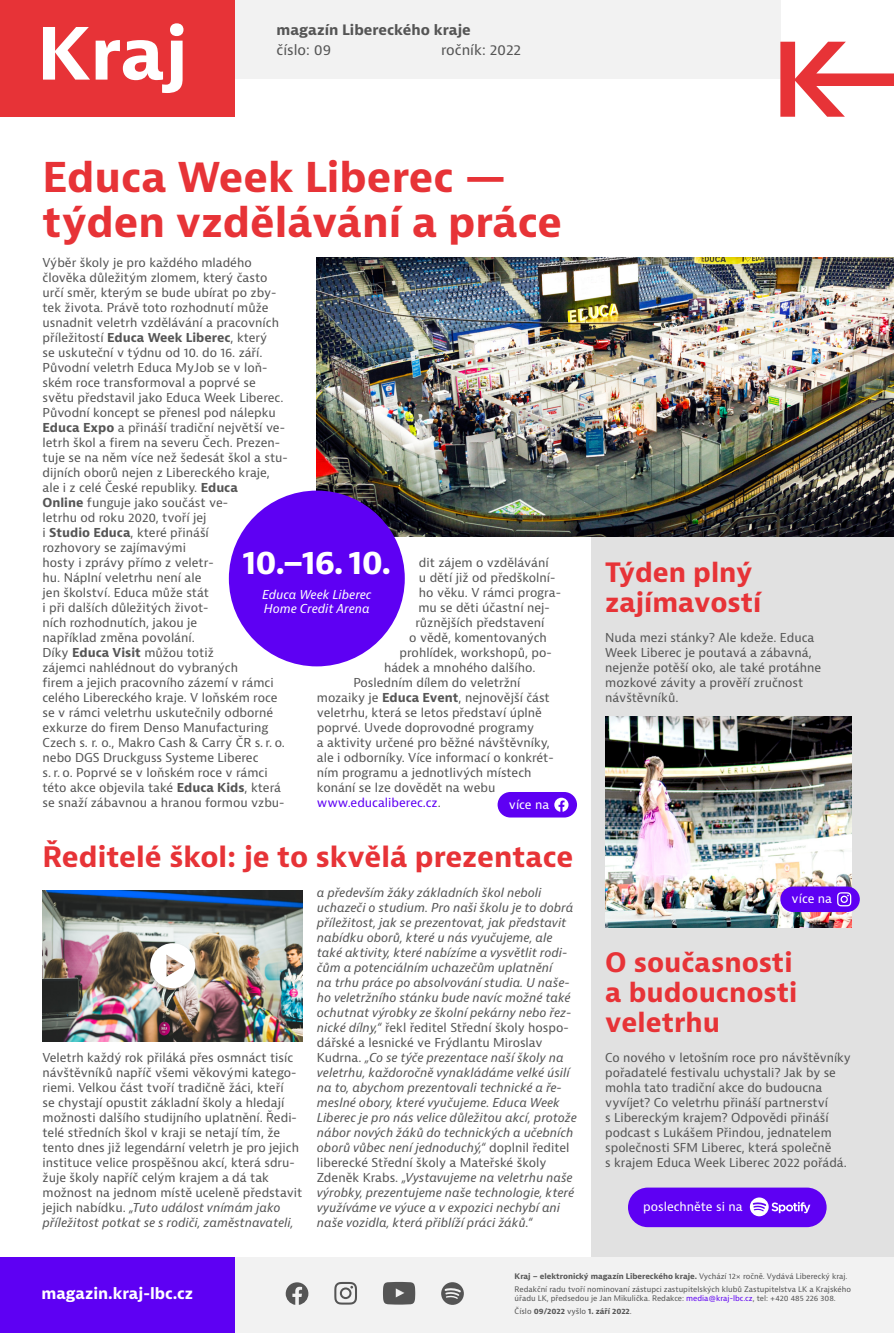
<style>
.page{position:relative;width:894px;height:1333px;background:#fff}
.page>*{position:absolute;margin:0;border:0;box-sizing:border-box;transform-origin:0 0}
.t1{font:700 70px "Bernina Sans";color:#fff}
.t2{font:700 40px/45px "Bernina Sans";color:#e73337}
.t3{font:700 32px "Bernina Sans";color:#fff}
.t4{font:700 27.5px "Bernina Sans";color:#e73337}
.t5{font:700 26px/30px "Bernina Sans";color:#e73337}
.t6{font:700 15.2px "Bernina Sans";color:#fff}
.t7{font:700 14px "Bernina Sans";color:#555}
.t8{font:14px "Bernina Sans";color:#555}
.t9{font:12px/15px "Bernina Sans";color:#555}
.t10{font:italic 12px/15px "Bernina Sans";color:#555}
.t11{font:italic 12px/14.4px "Bernina Sans";color:#fff}
.t12{font:12px "Bernina Sans";color:#fff}
.t13{font:12px "Bernina Sans";color:#5e00f3}
.t14{font:7.5px/13px "Bernina Sans";color:#555}
.s1{font-weight:700}
.s2{color:#555}
.s3{font-style:italic}
.s4{font-style:normal}
.s5{color:#5e00f3}
</style>
<div class="page">
<div style="left:590px;top:447px;width:303px;height:810px;background:#e1e1e1"></div>
<div style="left:224px;top:1257px;width:669px;height:75px;background:#f2f2f2"></div>
<div style="left:0;top:0;width:780px;height:79px;background:#f2f2f2"></div>
<img style="left:316px;top:258px;width:577px;height:279px">
<img style="left:605px;top:717px;width:245px;height:210px">
<div style="left:780px;top:886px;width:79px;height:26px;background:#5e00f3;border-radius:13px"></div>
<svg style="left:837px;top:892px;width:13px;height:14px"></svg>
<svg style="left:780px;top:42px;width:113px;height:75px"></svg>
<div style="left:0;top:1257px;width:235px;height:75px;background:#5e00f3"></div>
<div style="left:229px;top:490px;width:175px;height:176px;background:#5e00f3;border-radius:50%"></div>
<svg style="left:441px;top:1282px;width:22px;height:22px"></svg>
<svg style="left:285px;top:1282px;width:23px;height:22px"></svg>
<svg style="left:334px;top:1281px;width:23px;height:23px"></svg>
<svg style="left:383px;top:1281px;width:32px;height:23px"></svg>
<img style="left:43px;top:890px;width:259px;height:151px">
<img style="left:146px;top:941px;width:53px;height:53px">
<svg style="left:150px;top:943px;width:45px;height:45px"></svg>
<div style="left:0;top:0;width:235px;height:117px;background:#e73337"></div>
<div style="left:497px;top:792px;width:79px;height:25px;background:#5e00f3;border-radius:13px"></div>
<svg style="left:554px;top:797px;width:14px;height:14px"></svg>
<div style="left:627px;top:1187px;width:199px;height:40px;background:#5e00f3;border-radius:20px"></div>
<svg style="left:749px;top:1197px;width:60px;height:19px"></svg>
<h1 class="t1" style="left:37px;top:23px;width:152px">Kraj</h1>
<p class="t7" style="left:276px;top:24px;width:196px">magazín Libereckého kraje</p>
<p class="t8" style="left:276px;top:44px;width:56px">číslo: 09</p>
<p class="t8" style="left:441px;top:44px;width:82px">ročník: 2022</p>
<h2 class="t2" style="left:43px;top:157px;width:521px">Educa Week Liberec — týden vzdělávání a práce</h2>
<p class="t9" style="left:43px;top:256px;width:247px">Výběr školy je pro každého mladého člověka důležitým zlomem, který často určí směr, kterým se bude ubírat po zby&shy;tek života. Právě toto rozhodnutí může usnadnit veletrh vzdělávání a pracovních příležitostí <span class="s1">Educa Week Liberec</span>, který<br>se uskuteční v týdnu od 10. do 16. září.<br>Původní veletrh Educa MyJob se v loň&shy;ském roce transformoval a poprvé se světu představil jako Educa Week Liberec.<br>Původní koncept se přenesl pod nálepku <span class="s1">Educa Expo</span> a přináší tradiční největší ve&shy;letrh škol a firem na severu Čech. Prezen&shy;tuje se na něm více než šedesát škol a stu&shy;dijních oborů nejen z Libereckého kraje, ale i z celé České republiky. <span class="s1">Educa<br>Online</span> funguje jako součást ve-<br>letrhu od roku 2020, tvoří jej<br>i <span class="s1">Studio Educa</span>, které přináší<br>rozhovory se zajímavými<br>hosty i zprávy přímo z veletr-<br>hu. Náplní veletrhu není ale<br>jen školství. Educa může stát<br>i při dalších důležitých život-<br>ních rozhodnutích, jakou je<br>například změna povolání.<br>Díky <span class="s1">Educa Visit</span> můžou totiž<br>zájemci nahlédnout do vybraných<br>firem a jejich pracovního zázemí v rámci celého Libereckého kraje. V loňském roce se v rámci veletrhu uskutečnily odborné exkurze do firem Denso Manufacturing Czech s. r. o., Makro Cash &amp; Carry ČR s. r. o. nebo DGS Druckguss Systeme Liberec<br>s. r. o. Poprvé se v loňském roce v rámci této akce objevila také <span class="s1">Educa Kids</span>, která se snaží zábavnou a hranou formou vzbu-</p>
<h3 class="t3" style="left:242px;top:548px;width:150px">10.–16. 10.</h3>
<p class="t11" style="left:262px;top:588px;width:111px">Educa Week Liberec<br>Home Credit Arena</p>
<p class="t9" style="left:419px;top:556px;width:131px">dit zájem o vzdělávání</p>
<p class="t9" style="left:419px;top:571px;width:138px">u dětí již od předškolní-</p>
<p class="t9" style="left:419px;top:586px;width:143px">ho věku. V rámci progra-</p>
<p class="t9" style="left:418px;top:601px;width:133px">mu se děti účastní nej-</p>
<p class="t9" style="left:415px;top:616px;width:131px">různějších představení</p>
<p class="t9" style="left:409px;top:631px;width:139px">o vědě, komentovaných</p>
<p class="t9" style="left:399px;top:646px;width:153px">prohlídek, workshopů, po-</p>
<p class="t9" style="left:384px;top:661px;width:153px">hádek a mnohého dalšího.</p>
<p class="t9" style="left:353px;top:676px;width:169px">Posledním dílem do veletržní</p>
<p class="t9" style="left:317px;top:691px;width:234px">mozaiky je <span class="s1">Educa Event</span>, nejnovější část</p>
<p class="t9" style="left:317px;top:706px;width:226px">veletrhu, která se letos představí úplně</p>
<p class="t9" style="left:317px;top:721px;width:219px">poprvé. Uvede doprovodné programy</p>
<p class="t9" style="left:317px;top:736px;width:234px">a aktivity určené pro běžné návštěvníky,</p>
<p class="t9" style="left:317px;top:751px;width:238px">ale i odborníky. Více informací o konkrét-</p>
<p class="t9" style="left:317px;top:766px;width:216px">ním programu a jednotlivých místech</p>
<p class="t9" style="left:317px;top:781px;width:180px">konání se lze dovědět na webu</p>
<p class="t13" style="left:317px;top:797px;width:125px">www.educaliberec.cz<span class="s2">.</span></p>
<p class="t12" style="left:508px;top:799px;width:42px">více na</p>
<h3 class="t4" style="left:43px;top:845px;width:532px">Ředitelé škol: je to skvělá prezentace</h3>
<p class="t9" style="left:43px;top:1051px;width:261px">Veletrh každý rok přiláká přes osmnáct tisíc návštěvníků napříč všemi věkovými katego&shy;riemi. Velkou část tvoří tradičně žáci, kteří<br>se chystají opustit základní školy a hledají možnosti dalšího studijního uplatnění. Ředi&shy;telé středních škol v kraji se netají tím, že tento dnes již legendární veletrh je pro jejich instituce velice prospěšnou akcí, která sdru&shy;žuje školy napříč celým krajem a dá tak možnost na jednom místě uceleně představit jejich nabídku. <span class="s3">„Tuto událost vnímám jako příležitost potkat se s rodiči, zaměstnavateli,</span></p>
<p class="t10" style="left:317px;top:886px;width:261px">a především žáky základních škol neboli uchazeči o studium. Pro naši školu je to dobrá příležitost, jak se prezentovat, jak představit nabídku oborů, které u nás vyučujeme, ale také aktivity, které nabízíme a vysvětlit rodi&shy;čům a potenciálním uchazečům uplatnění<br>na trhu práce po absolvování studia. U naše&shy;ho veletržního stánku bude navíc možné také ochutnat výrobky ze školní pekárny nebo řez&shy;nické dílny,“ <span class="s4">řekl ředitel Střední školy hospo&shy;dářské a lesnické ve Frýdlantu Miroslav Kudrna.</span> „Co se týče prezentace naší školy na veletrhu, každoročně vynakládáme velké úsilí na to, abychom prezentovali technické a ře&shy;meslné obory, které vyučujeme. Educa Week Liberec je pro nás velice důležitou akcí, protože nábor nových žáků do technických a učebních oborů vůbec není jednoduchý,“ <span class="s4">doplnil ředitel liberecké Střední školy a Mateřské školy Zdeněk Krabs.</span> „Vystavujeme na veletrhu naše výrobky, prezentujeme naše technologie, které využíváme ve výuce a v expozici nechybí ani naše vozidla, která přiblíží práci žáků.“</p>
<h3 class="t5" style="left:605px;top:559px;width:157px">Týden plný zajímavostí</h3>
<p class="t9" style="left:605px;top:631px;width:217px">Nuda mezi stánky? Ale kdeže. Educa<br>Week Liberec je poutavá a zábavná, nejenže potěší oko, ale také protáhne mozkové závity a prověří zručnost návštěvníků.</p>
<p class="t12" style="left:791px;top:893px;width:42px">více na</p>
<h3 class="t5" style="left:605px;top:949px;width:193px">O současnosti a budoucnosti veletrhu</h3>
<p class="t9" style="left:605px;top:1051px;width:247px">Co nového v letošním roce pro návštěvníky pořadatelé festivalu uchystali? Jak by se mohla tato tradiční akce do budoucna vyvíjet? Co veletrhu přináší partnerství<br>s Libereckým krajem? Odpovědi přináší podcast s Lukášem Přindou, jednatelem společnosti SFM Liberec, která společně<br>s krajem Educa Week Liberec 2022 pořádá.</p>
<p class="t12" style="left:643px;top:1201px;width:101px">poslechněte si na</p>
<p class="t6" style="left:41px;top:1286px;width:153px">magazin.kraj-lbc.cz</p>
<p class="t14" style="left:514px;top:1270px;width:338px"><span class="s1">Kraj – elektronický magazín Libereckého kraje.</span> Vychází 12× ročně. Vydává Liberecký kraj.<br>Redakční radu tvoří nominovaní zástupci zastupitelských klubů Zastupitelstva LK a Krajského</p>
<p class="t14" style="left:514px;top:1292px;width:322px">úřadu LK, předsedou je Jan Mikulička. Redakce: <span class="s5">media@kraj-lbc.cz</span>, tel: +420 485 226 308.<br>Číslo <span class="s1">09/2022</span> vyšlo <span class="s1">1. září 2022</span>.</p>
</div>
